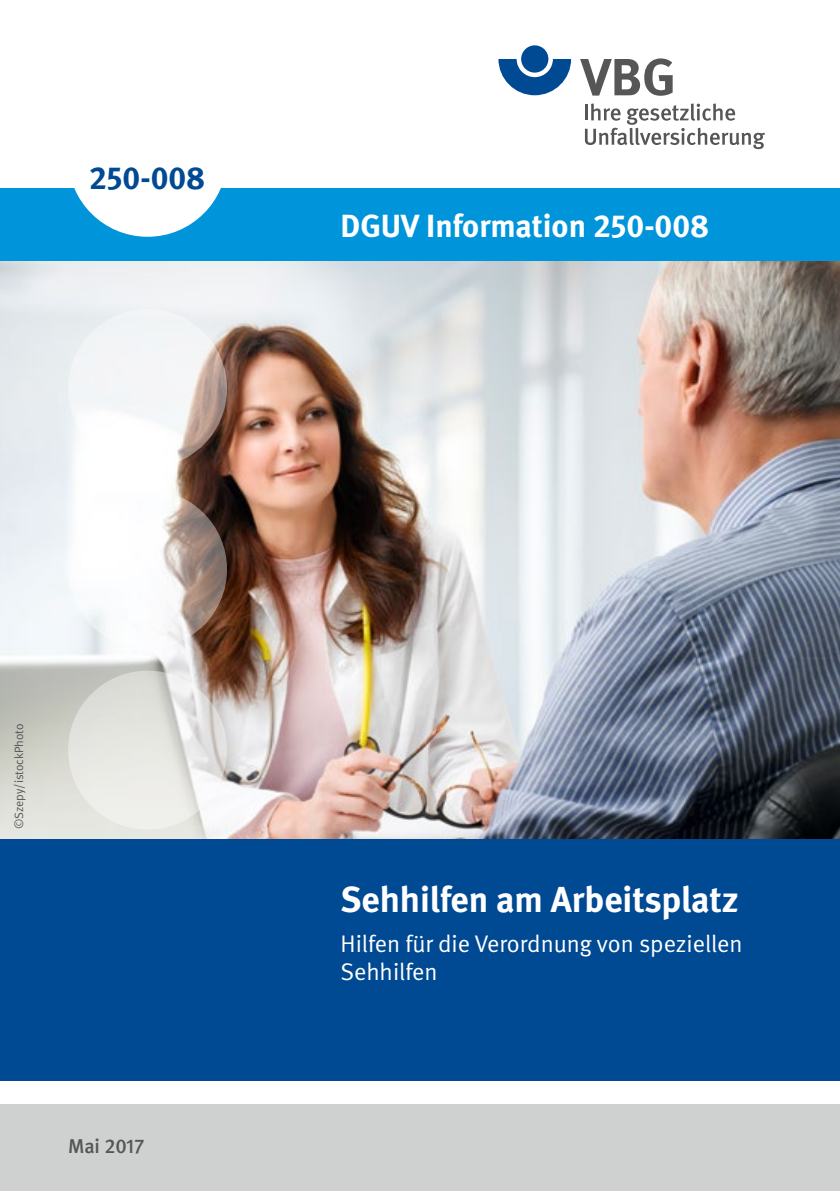
<style>
.page{position:relative;width:840px;height:1191px;background:#fff}
.page>*{position:absolute;margin:0;border:0;box-sizing:border-box;transform-origin:0 0}
.Titel{font:700 36px "DGUV Meta";color:#fff}
.BestNr_Balken{font:700 32px "DGUV Meta";color:#fff}
.t1{font:700 32px "DGUV Meta";color:#004993}
.SubTitel{font:24px/28px "DGUV Meta";color:#fff}
.Ausgabe{font:500 20px "DGUV Meta";color:#565656}
.t2{font:12px "DGUV Meta";color:#565656}
</style>
<div class="page">
<img style="left:0;top:261px;width:839px;height:578px">
<div style="left:0;top:1104px;width:839px;height:87px;background:#cfd0d0"></div>
<div style="left:0;top:839px;width:839px;height:241px;background:#004993"></div>
<div style="left:0;top:189px;width:839px;height:72px;background:#0095db"></div>
<svg style="left:68px;top:309px;width:159px;height:159px;fill:#f4f5f7"></svg>
<svg style="left:68px;top:490px;width:159px;height:158px"></svg>
<svg style="left:68px;top:670px;width:159px;height:159px;background:#e5e5e1"></svg>
<div style="left:68px;top:78px;width:159px;height:159px;background:#fff;border-radius:50%"></div>
<svg style="left:498px;top:59px;width:72px;height:36px"></svg>
<div style="left:521px;top:45px;width:27px;height:28px;background:#004993;border-radius:50%"></div>
<svg style="left:580px;top:58px;width:92px;height:38px"></svg>
<svg style="left:584px;top:103px;width:180px;height:46px"></svg>
<h2 class="t1" style="left:89px;top:158px;width:118px">250-008</h2>
<p class="BestNr_Balken" style="left:340px;top:207px;width:370px">DGUV Information 250-008</p>
<p class="t2" style="left:12px;top:829px;width:107px;rotate:-90deg">©Szepy/istockPhoto</p>
<p class="Ausgabe" style="left:68px;top:1134px;width:78px">Mai 2017</p>
<h1 class="Titel" style="left:340px;top:877px;width:399px">Sehhilfen am Arbeitsplatz</h1>
<h1 class="SubTitel" style="left:340px;top:930px;width:403px">Hilfen für die Verordnung von speziellen<br>Sehhilfen</h1>
</div>
